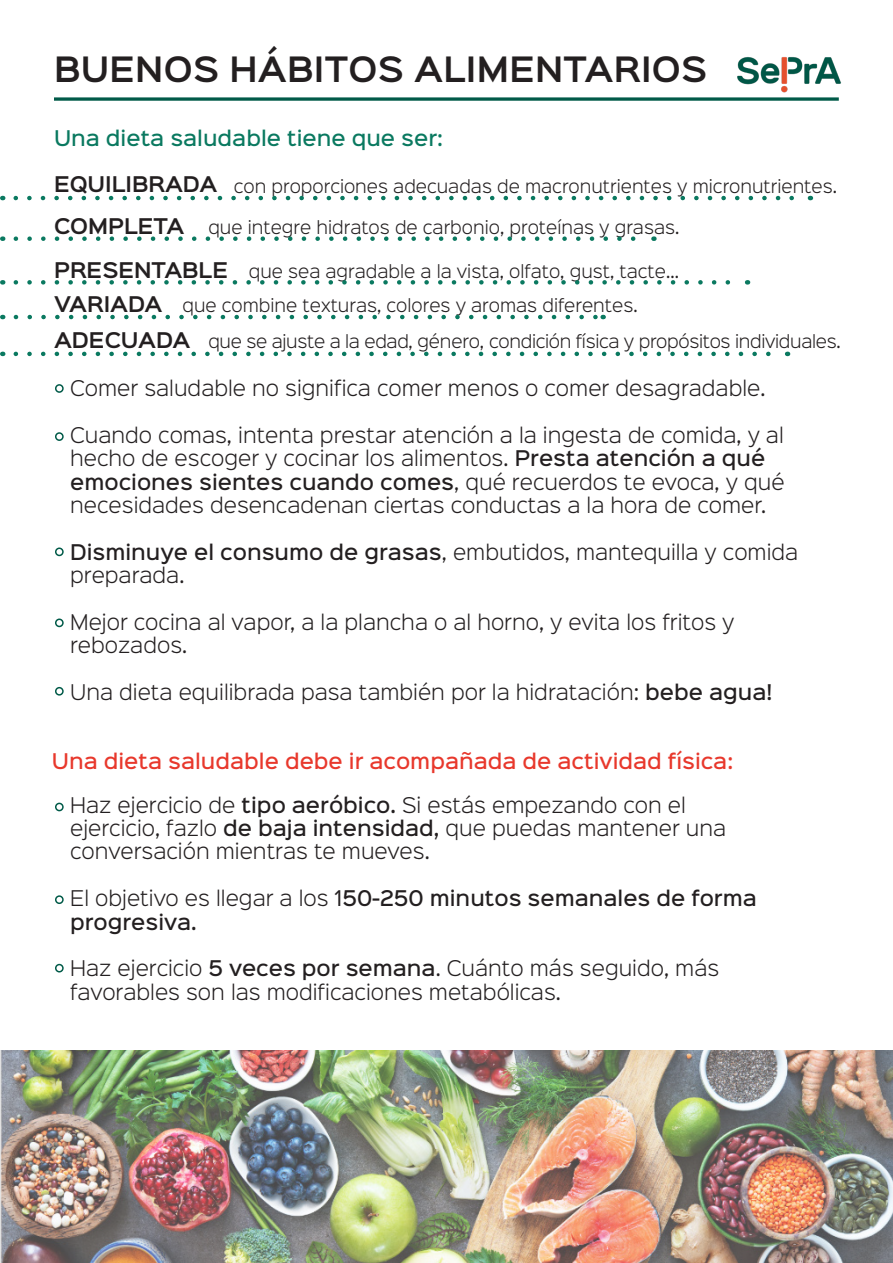
<style>
.page{position:relative;width:893px;height:1263px;background:#fff}
.page>*{position:absolute;margin:0;border:0;box-sizing:border-box;transform-origin:0 0}
.t1{font:600 31.5px "Sinkin Sans 600";letter-spacing:.01em;color:#231f20}
.t2{font:300 19.5px/23.4px "Sinkin Sans 300";color:#231f20}
.t3{font:500 19.5px/23.4px "Sinkin Sans 500";color:#231f20}
.t4{font:500 19.5px "Sinkin Sans 500";color:#e8382c}
.t5{font:600 19.5px "Sinkin Sans 600";color:#231f20}
.t6{font:500 19.5px "Sinkin Sans 500";color:#0a7960}
.t7{font:300 16.5px "Sinkin Sans 300";color:#231f20}
.t8{font:300 16.5px "Sinkin Sans 300";letter-spacing:-.02em;color:#231f20}
.s1{font-family:"Sinkin Sans 500";font-weight:500}
.s2{font-family:"Sinkin Sans 300";font-weight:300}
.s3{font-family:"Sinkin Sans 400";font-weight:400}
</style>
<div class="page">
<img style="left:1px;top:1050px;width:892px;height:213px">
<img style="left:737px;top:57px;width:104px;height:36px">
<svg style="left:54px;top:97px;width:785px;height:4px;background:#2c7667"></svg>
<svg style="left:16px;top:196px;width:778px;height:4px"></svg>
<svg style="left:16px;top:236px;width:620px;height:5px"></svg>
<svg style="left:16px;top:280px;width:715px;height:5px"></svg>
<svg style="left:16px;top:315px;width:580px;height:4px"></svg>
<svg style="left:16px;top:352px;width:755px;height:4px"></svg>
<div style="left:55px;top:384px;width:9px;height:9px;border:2px solid #005a48;border-radius:50%"></div>
<div style="left:55px;top:432px;width:9px;height:9px;border:2px solid #005a48;border-radius:50%"></div>
<div style="left:55px;top:547px;width:9px;height:9px;border:2px solid #005a48;border-radius:50%"></div>
<div style="left:55px;top:618px;width:9px;height:9px;border:2px solid #005a48;border-radius:50%"></div>
<div style="left:55px;top:687px;width:9px;height:9px;border:2px solid #005a48;border-radius:50%"></div>
<div style="left:55px;top:803px;width:9px;height:8px;border:2px solid #005a48;border-radius:50%"></div>
<div style="left:55px;top:895px;width:9px;height:9px;border:2px solid #005a48;border-radius:50%"></div>
<div style="left:55px;top:964px;width:9px;height:8px;border:2px solid #005a48;border-radius:50%"></div>
<p class="t1" style="left:54px;top:41px;width:655px">BUENOS HÁBITOS ALIMENTARIOS</p>
<p class="t6" style="left:54px;top:121px;width:390px">Una dieta saludable tiene que ser:</p>
<p class="t5" style="left:54px;top:167px;width:165px">EQUILIBRADA</p>
<p class="t5" style="left:54px;top:209px;width:132px">COMPLETA</p>
<p class="t5" style="left:54px;top:253px;width:176px">PRESENTABLE</p>
<p class="t5" style="left:54px;top:287px;width:110px">VARIADA</p>
<p class="t5" style="left:54px;top:323px;width:138px">ADECUADA</p>
<p class="t7" style="left:234px;top:173px;width:605px">con proporciones adecuadas de macronutrientes y micronutrientes.</p>
<p class="t7" style="left:208px;top:214px;width:473px">que integre hidratos de carbonio, proteínas y grasas.</p>
<p class="t7" style="left:249px;top:257px;width:432px">que sea agradable a la vista, olfato, gust, tacte...</p>
<p class="t7" style="left:182px;top:292px;width:457px">que combine texturas, colores y aromas diferentes.</p>
<p class="t8" style="left:208px;top:328px;width:634px">que se ajuste a la edad, género, condición física y propósitos individuales.</p>
<p class="t2" style="left:70px;top:375px;width:697px">Comer saludable no significa comer menos o comer desagradable.</p>
<p class="t2" style="left:70px;top:422px;width:716px">Cuando comas, intenta prestar atención a la ingesta de comida, y al hecho de escoger y cocinar los alimentos. <span class="s1">Presta atención a qué emociones sientes cuando comes</span>, qué recuerdos te evoca, y qué necesidades desencadenan ciertas conductas a la hora de comer.</p>
<p class="t2" style="left:70px;top:539px;width:730px"><span class="s1">Disminuye el consumo de grasas</span>, embutidos, mantequilla y comida preparada.</p>
<p class="t2" style="left:70px;top:609px;width:666px">Mejor cocina al vapor, a la plancha o al horno, y evita los fritos y rebozados.</p>
<p class="t2" style="left:70px;top:679px;width:704px">Una dieta equilibrada pasa también por la hidratación: <span class="s1">bebe agua!</span></p>
<p class="t4" style="left:52px;top:744px;width:683px">Una dieta saludable debe ir acompañada de actividad física:</p>
<p class="t2" style="left:70px;top:791px;width:658px">Haz ejercicio de <span class="s1">tipo aeróbico.</span> Si estás empezando con el ejercicio, fazlo <span class="s1">de baja intensidad,</span> que puedas mantener una conversación mientras te mueves.</p>
<p class="t3" style="left:70px;top:885px;width:688px"><span class="s2">El objetivo es llegar a los</span> <span class="s3">1</span>50-250 minutos semanales de forma progresiva.</p>
<p class="t2" style="left:70px;top:955px;width:651px">Haz ejercicio <span class="s1">5 veces por semana</span>. Cuánto más seguido, más favorables son las modificaciones metabólicas.</p>
</div>
